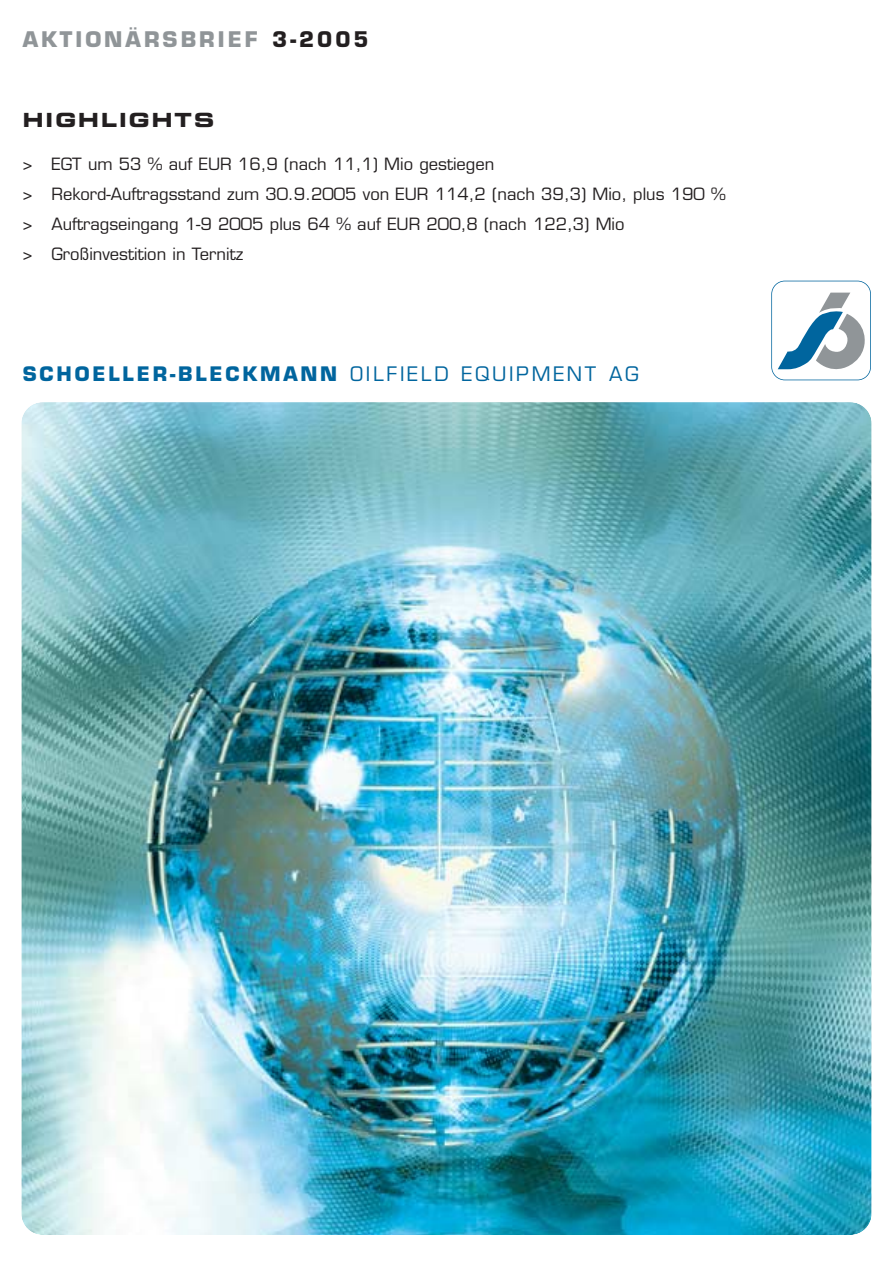
<style>
.page{position:relative;width:893px;height:1263px;background:#fff}
.page>*{position:absolute;margin:0;border:0;box-sizing:border-box;transform-origin:0 0}
.t1{font:700 21px "Eurostile";letter-spacing:.145em;color:#909598}
.t2{font:700 19.5px "Eurostile";letter-spacing:.145em;color:#00659e}
.t3{font:19.5px "Eurostile Bold Extended Two";letter-spacing:.11em;color:#231f20}
.t4{font:16.5px/29.7px "Eurostile";color:#231f20}
.s1{color:#231f20}
.s2{font-weight:400}
</style>
<div class="page">
<img style="left:21px;top:402px;width:851px;height:833px;border-radius:21px">
<div style="left:771px;top:281px;width:100px;height:99px;border:2px solid #00659e;border-radius:14px"></div>
<svg style="left:778px;top:293px;width:87px;height:77px"></svg>
<p class="t1" style="left:23px;top:31px;width:347px">AKTIONÄRSBRIEF <span class="s1">3-2005</span></p>
<p class="t3" style="left:23px;top:113px;width:193px">HIGHLIGHTS</p>
<p class="t4" style="left:23px;top:151px;width:705px">&gt; EGT um 53 % auf EUR 16,9 (nach 11,1) Mio gestiegen<br>&gt; Rekord-Auftragsstand zum 30.9.2005 von EUR 114,2 (nach 39,3) Mio, plus 190 % &gt; Auftragseingang 1-9 2005 plus 64 % auf EUR 200,8 (nach 122,3) Mio<br>&gt; Großinvestition in Ternitz</p>
<p class="t2" style="left:23px;top:367px;width:617px">SCHOELLER-BLECKMANN <span class="s2">OILFIELD EQUIPMENT AG</span></p>
</div>
